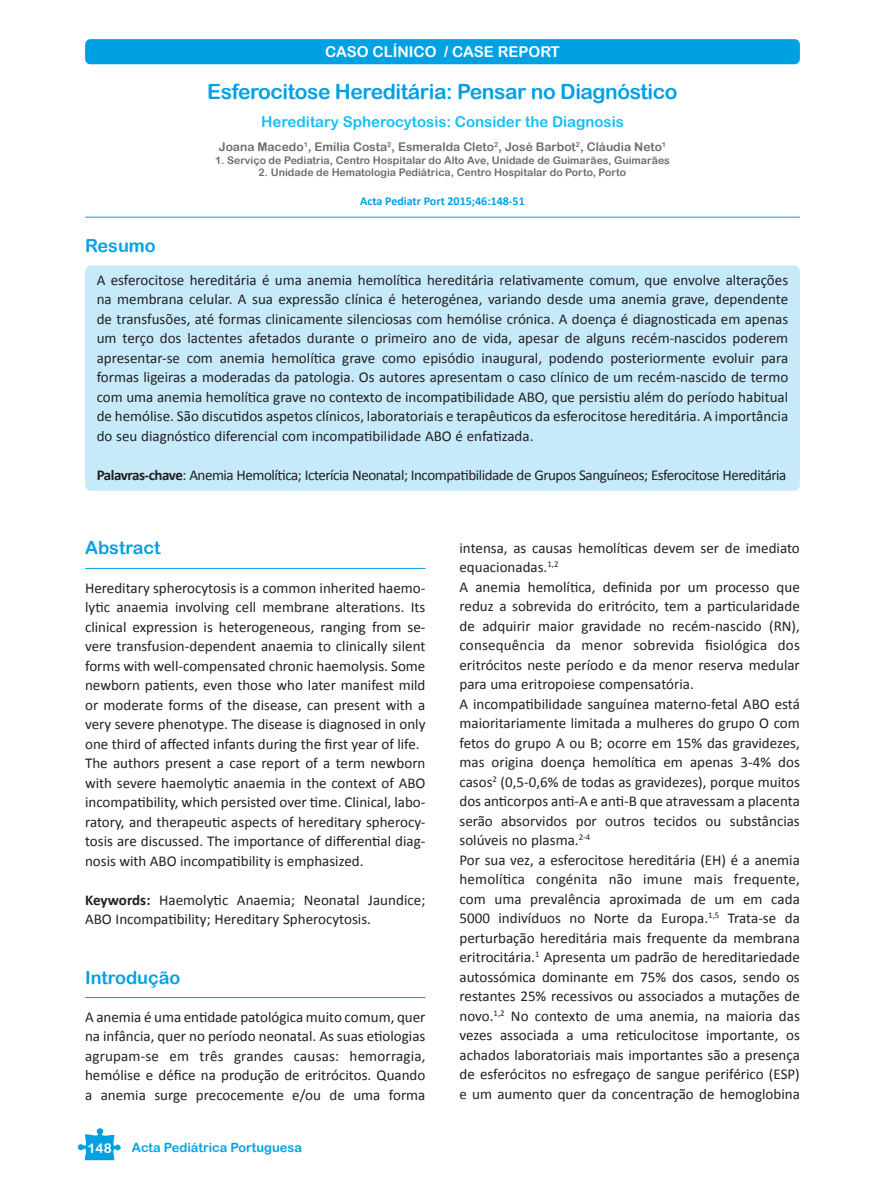
<style>
.page{position:relative;width:885px;height:1191px;background:#fff}
.page>*{position:absolute;margin:0;border:0;box-sizing:border-box;transform-origin:0 0}
.t1{font:21px "Arial Rounded MT Bold";letter-spacing:-.02em;color:#00a1e3}
.t2{font:18px "Arial Rounded MT Bold";color:#00a1e3}
.t3{font:15px/19.5px "Calibri";color:#231f20}
.t4{font:15px "Calibri";letter-spacing:-.03em;color:#231f20}
.t5{font:15px "Arial Rounded MT Bold";color:#15c0f2}
.t6{font:15px "Arial Rounded MT Bold";color:#fff}
.t7{font:13.5px "Arial Rounded MT Bold";color:#fff}
.t8{font:12.75px "Arial Rounded MT Bold";color:#00a1e3}
.t9{font:12px "Arial Rounded MT Bold";color:#6c6d70}
.t10{font:700 12px "Calibri";color:#00a1e3}
.t11{font:10.5px "Arial Rounded MT Bold";color:#6c6d70}
.s1{font-weight:700}
</style>
<div class="page">
<div style="left:85px;top:39px;width:714px;height:25px;background:#00a1e3;border-radius:5px"></div>
<svg style="left:77px;top:1128px;width:44px;height:32px"></svg>
<hr style="left:85px;top:217px;width:714px;height:1px;background:#00a1e3">
<div style="left:85px;top:265px;width:714px;height:226px;background:#c6eafa;border-radius:6px"></div>
<hr style="left:85px;top:568px;width:340px;height:1px;background:#00a1e3">
<hr style="left:85px;top:997px;width:340px;height:1px;background:#00a1e3">
<p class="t6" style="left:325px;top:43px;width:23px">Caso</p>
<p class="t6" style="left:372px;top:43px;width:10px">clínico</p>
<p class="t6" style="left:444px;top:43px;width:31px">/ Case</p>
<p class="t6" style="left:497px;top:43px;width:12px">report</p>
<h1 class="t1" style="left:207px;top:79px;width:472px">Esferocitose Hereditária: Pensar no Diagnóstico</h1>
<p class="t5" style="left:261px;top:113px;width:364px">Hereditary Spherocytosis: Consider the Diagnosis</p>
<p class="t9" style="left:219px;top:140px;width:449px">Joana Macedo<sup>1</sup>, Emília Costa<sup>2</sup>, Esmeralda Cleto<sup>2</sup>, José Barbot<sup>2</sup>, Cláudia Neto<sup>1</sup></p>
<p class="t11" style="left:215px;top:154px;width:456px">1. Serviço de Pediatria, Centro Hospitalar do Alto Ave, Unidade de Guimarães, Guimarães</p>
<p class="t11" style="left:258px;top:166px;width:369px">2. Unidade de Hematologia Pediátrica, Centro Hospitalar do Porto, Porto</p>
<p class="t10" style="left:360px;top:194px;width:166px">Acta Pediatr Port 2015;46:148-51</p>
<p class="t2" style="left:85px;top:235px;width:72px">Resumo</p>
<p class="t3" style="left:97px;top:269px;width:693px;text-align:justify">A esferocitose hereditária é uma anemia hemolítica hereditária relativamente comum, que envolve alterações na membrana celular. A sua expressão clínica é heterogénea, variando desde uma anemia grave, dependente de transfusões, até formas clinicamente silenciosas com hemólise crónica. A doença é diagnosticada em apenas um terço dos lactentes afetados durante o primeiro ano de vida, apesar de alguns recém-nascidos poderem apresentar-se com anemia hemolítica grave como episódio inaugural, podendo posteriormente evoluir para formas ligeiras a moderadas da patologia. Os autores apresentam o caso clínico de um recém-nascido de termo com uma anemia hemolítica grave no contexto de incompatibilidade ABO, que persistiu além do período habitual de hemólise. São discutidos aspetos clínicos, laboratoriais e terapêuticos da esferocitose hereditária. A importância do seu diagnóstico diferencial com incompatibilidade ABO é enfatizada.</p>
<p class="t4" style="left:97px;top:466px;width:691px"><span class="s1">Palavras-chave</span>: Anemia Hemolítica; Icterícia Neonatal; Incompatibilidade de Grupos Sanguíneos; Esferocitose Hereditária</p>
<p class="t2" style="left:85px;top:537px;width:77px">Abstract</p>
<p class="t3" style="left:85px;top:577px;width:342px">Hereditary spherocytosis is a common inherited haemo&shy;lytic anaemia involving cell membrane alterations. Its clinical expression is heterogeneous, ranging from se&shy;vere transfusion-dependent anaemia to clinically silent forms with well-compensated chronic haemolysis. Some newborn patients, even those who later manifest mild or moderate forms of the disease, can present with a very severe phenotype. The disease is diagnosed in only one third of affected infants during the first year of life.<br>The authors present a case report of a term newborn with severe haemolytic anaemia in the context of ABO incompatibility, which persisted over time. Clinical, labo&shy;ratory, and therapeutic aspects of hereditary spherocy&shy;tosis are discussed. The importance of differential diag&shy;nosis with ABO incompatibility is emphasized.</p>
<p class="t3" style="left:85px;top:889px;width:342px"><span class="s1">Keywords:</span> Haemolytic Anaemia; Neonatal Jaundice;<br>ABO Incompatibility; Hereditary Spherocytosis.</p>
<p class="t2" style="left:85px;top:966px;width:97px">Introdução</p>
<p class="t3" style="left:85px;top:1006px;width:342px;text-align:justify">A anemia é uma entidade patológica muito comum, quer na infância, quer no período neonatal. As suas etiologias agrupam-se em três grandes causas: hemorragia, hemólise e défice na produção de eritrócitos. Quando a anemia surge precocemente e/ou de uma forma</p>
<p class="t7" style="left:88px;top:1139px;width:26px">148</p>
<p class="t8" style="left:132px;top:1140px;width:171px">Acta Pediátrica Portuguesa</p>
<p class="t3" style="left:459px;top:537px;width:342px">intensa, as causas hemolíticas devem ser de imediato equacionadas.<sup>1,2<br></sup>A anemia hemolítica, definida por um processo que reduz a sobrevida do eritrócito, tem a particularidade de adquirir maior gravidade no recém-nascido (RN), consequência da menor sobrevida fisiológica dos eritrócitos neste período e da menor reserva medular para uma eritropoiese compensatória.<br>A incompatibilidade sanguínea materno-fetal ABO está maioritariamente limitada a mulheres do grupo O com fetos do grupo A ou B; ocorre em 15% das gravidezes, mas origina doença hemolítica em apenas 3-4% dos casos<sup>2</sup> (0,5-0,6% de todas as gravidezes), porque muitos dos anticorpos anti-A e anti-B que atravessam a placenta serão absorvidos por outros tecidos ou substâncias solúveis no plasma.<sup>2-4<br></sup>Por sua vez, a esferocitose hereditária (EH) é a anemia hemolítica congénita não imune mais frequente, com uma prevalência aproximada de um em cada 5000 indivíduos no Norte da Europa.<sup>1,5</sup> Trata-se da perturbação hereditária mais frequente da membrana eritrocitária.<sup>1</sup> Apresenta um padrão de hereditariedade autossómica dominante em 75% dos casos, sendo os restantes 25% recessivos ou associados a mutações de novo.<sup>1,2</sup> No contexto de uma anemia, na maioria das vezes associada a uma reticulocitose importante, os achados laboratoriais mais importantes são a presença de esferócitos no esfregaço de sangue periférico (ESP) e um aumento quer da concentração de hemoglobina</p>
</div>
